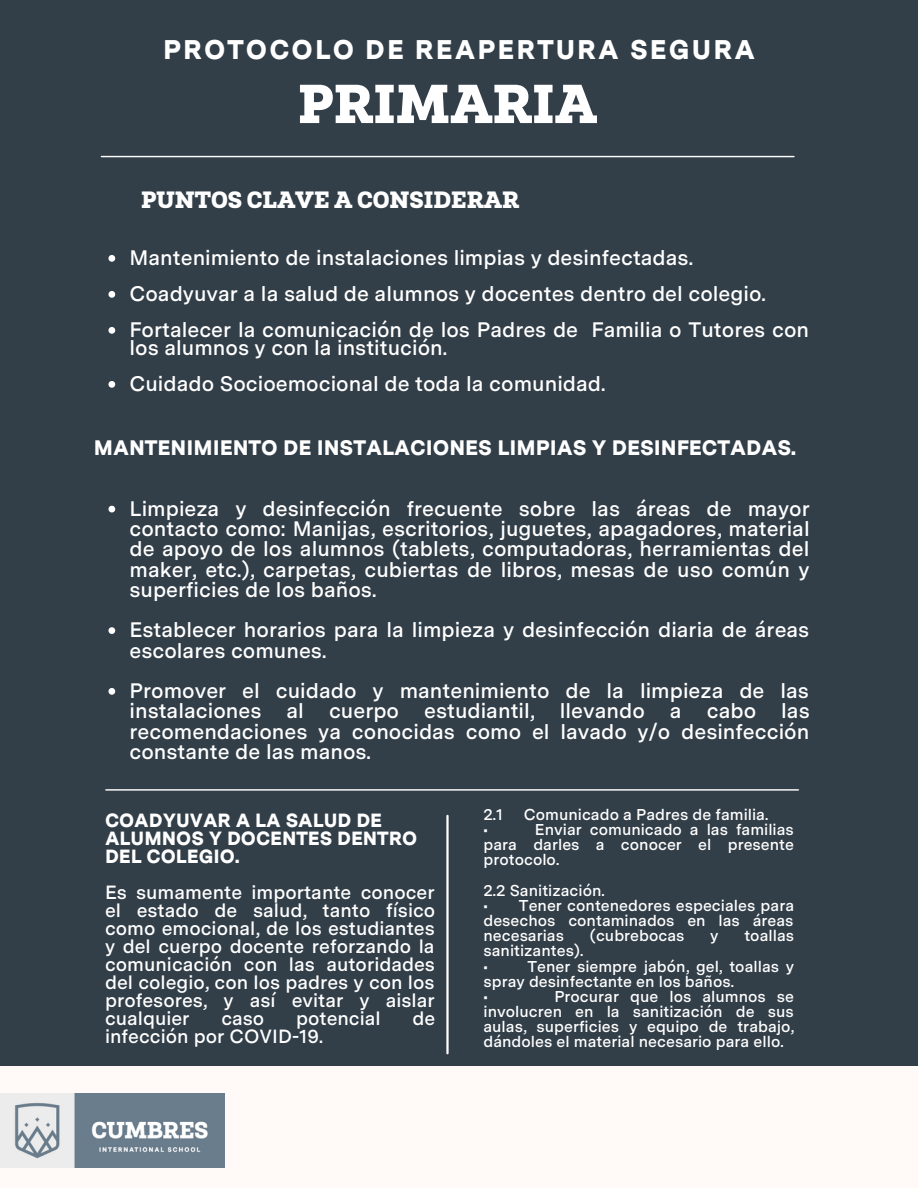
<style>
.page{position:relative;width:918px;height:1188px;background:#323e48}
.page>*{position:absolute;margin:0;border:0;box-sizing:border-box;transform-origin:0 0}
.t1{font:900 55.65px "Newslab";color:#fff}
.t2{font:900 27px "Messina Sans";letter-spacing:.08em;color:#fff}
.t3{font:900 24px "Newslab";color:#fff}
.t4{font:600 21px/20.2px "Messina Sans";color:#fff}
.t5{font:900 21px "Messina Sans";color:#fff}
.t6{font:600 19.05px/18px "Messina Sans";color:#fff;text-align:justify}
.t7{font:900 19.05px/18px "Messina Sans";color:#fff}
.t8{font:600 15.75px/15.1px "Messina Sans";color:#fff;text-align:justify}
</style>
<div class="page">
<hr style="left:102px;top:156px;width:692px;height:1px;background:#fff">
<hr style="left:106px;top:789px;width:692px;height:2px;background:#fff">
<hr style="left:446px;top:816px;width:3px;height:237px;background:#fff">
<div style="left:0;top:1066px;width:918px;height:122px;background:#fffaf7"></div>
<img style="left:0;top:1093px;width:225px;height:74px">
<svg style="left:108px;top:255px;width:7px;height:7px"></svg>
<svg style="left:108px;top:291px;width:7px;height:7px"></svg>
<svg style="left:108px;top:327px;width:7px;height:7px"></svg>
<svg style="left:108px;top:381px;width:7px;height:7px"></svg>
<svg style="left:108px;top:506px;width:7px;height:6px"></svg>
<svg style="left:108px;top:627px;width:7px;height:7px"></svg>
<svg style="left:108px;top:688px;width:7px;height:7px"></svg>
<p class="t2" style="left:163px;top:34px;width:593px">PROTOCOLO DE REAPERTURA SEGURA</p>
<h1 class="t1" style="left:298px;top:81px;width:301px">PRIMARIA</h1>
<p class="t3" style="left:141px;top:190px;width:380px">PUNTOS CLAVE A CONSIDERAR</p>
<p class="t4" style="left:130px;top:240px;width:681px;line-height:36px">Mantenimiento de instalaciones limpias y desinfectadas.<br>Coadyuvar a la salud de alumnos y docentes dentro del colegio.<br>Fortalecer la comunicación de los Padres de Familia o Tutores con</p>
<p class="t4" style="left:130px;top:330px;width:477px;line-height:36px">los alumnos y con la institución.<br>Cuidado Socioemocional de toda la comunidad.</p>
<p class="t5" style="left:94px;top:435px;width:704px">MANTENIMIENTO DE INSTALACIONES LIMPIAS Y DESINFECTADAS.</p>
<p class="t4" style="left:130px;top:498px;width:682px;text-align:justify">Limpieza y desinfección frecuente sobre las áreas de mayor contacto como: Manijas, escritorios, juguetes, apagadores, material de apoyo de los alumnos (tablets, computadoras, herramientas del maker, etc.), carpetas, cubiertas de libros, mesas de uso común y superficies de los baños.</p>
<p class="t4" style="left:130px;top:620px;width:681px">Establecer horarios para la limpieza y desinfección diaria de áreas escolares comunes.</p>
<p class="t4" style="left:130px;top:680px;width:682px;text-align:justify">Promover el cuidado y mantenimiento de la limpieza de las instalaciones al cuerpo estudiantil, llevando a cabo las recomendaciones ya conocidas como el lavado y/o desinfección constante de las manos.</p>
<p class="t7" style="left:105px;top:812px;width:314px">COADYUVAR A LA SALUD DE<br>ALUMNOS Y DOCENTES DENTRO<br>DEL COLEGIO.</p>
<p class="t6" style="left:105px;top:884px;width:332px">Es sumamente importante conocer el estado de salud, tanto físico como emocional, de los estudiantes y del cuerpo docente reforzando la comunicación con las autoridades del colegio, con los padres y con los profesores, y así evitar y aislar cualquier</p>
<p class="t6" style="left:221px;top:1010px;width:44px">caso</p>
<p class="t6" style="left:296px;top:1010px;width:86px">potencial</p>
<p class="t6" style="left:412px;top:1010px;width:24px">de</p>
<p class="t6" style="left:105px;top:1028px;width:219px">infección por COVID-19.</p>
<p class="t8" style="left:484px;top:807px;width:21px">2.1</p>
<p class="t8" style="left:524px;top:807px;width:246px">Comunicado a Padres de familia.</p>
<p class="t8" style="left:484px;top:822px;width:6px">•</p>
<p class="t8" style="left:484px;top:822px;width:312px;text-indent:51px">Enviar comunicado a las familias para darles a conocer el presente protocolo.</p>
<p class="t8" style="left:484px;top:883px;width:123px">2.2 Sanitización.</p>
<p class="t8" style="left:484px;top:898px;width:312px">• Tener contenedores especiales para desechos contaminados en las áreas necesarias</p>
<p class="t8" style="left:590px;top:928px;width:96px">(cubrebocas</p>
<p class="t8" style="left:710px;top:928px;width:10px">y</p>
<p class="t8" style="left:744px;top:928px;width:51px">toallas</p>
<p class="t8" style="left:484px;top:943px;width:101px">sanitizantes). •</p>
<p class="t8" style="left:484px;top:958px;width:312px;text-align:left;text-indent:44px">Tener siempre jabón, gel, toallas y spray desinfectante en los baños.<br>•</p>
<p class="t8" style="left:484px;top:989px;width:312px;text-indent:71px">Procurar que los alumnos se involucren en la sanitización de sus aulas, superficies y equipo de trabajo, dándoles el material necesario para ello.</p>
</div>
